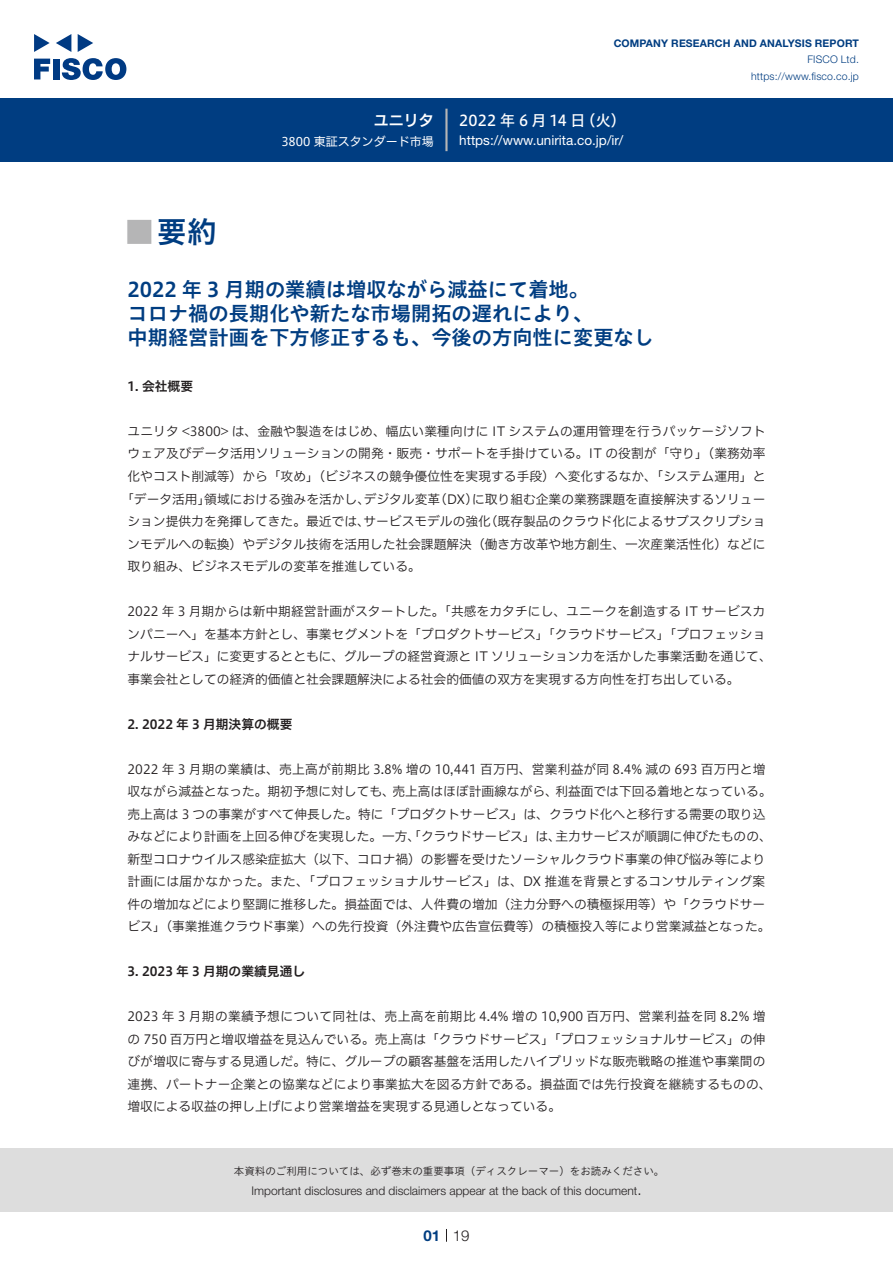
<style>
.page{position:relative;width:893px;height:1263px;background:#fff}
.page>*{position:absolute;margin:0;border:0;box-sizing:border-box;transform-origin:0 0}
.t1{font:30px "Hiragino UD Sans Std N W6";color:#003d81}
.t2{font:24px "Hiragino UD Sans Std N W6";color:#b5b5b6}
.t3{font:20.25px/24px "Hiragino UD Sans Std W6";color:#003d81}
.t4{font:15px "Hiragino UD Sans F Std N W5";letter-spacing:.005em;color:#fff}
.t5{font:15px "Hiragino UD Sans F Std N W6";color:#fff}
.t6{font:300 15px "Helvetica Neue LT Std";color:#231f20}
.t7{font:700 15px "Helvetica Neue LT Std";color:#003d81}
.t8{font:13.5px "Helvetica Neue LT Std";color:#fff}
.t9{font:12.75px/22.5px "Hiragino UD Sans F Std N W3";color:#231f20}
.t10{font:12.75px "Hiragino UD Sans F Std N W6";color:#231f20}
.t11{font:300 12px "Helvetica Neue LT Std";color:#231f20}
.t12{font:12px "Hiragino UD Sans F Std N W4";color:#fff}
.t13{font:10.5px "Hiragino UD Sans Std W3";color:#231f20}
.t14{font:700 10.5px "Helvetica Neue LT Std";letter-spacing:.015em;color:#003d81}
.t15{font:300 10.5px/16.5px "Helvetica Neue LT Std";letter-spacing:.015em;color:#003d81;text-align:right}
</style>
<div class="page">
<div style="left:0;top:1148px;width:893px;height:64px;background:#ddd"></div>
<svg style="left:34px;top:59px;width:16px;height:20px"></svg>
<div style="left:53px;top:59px;width:6px;height:20px;background:#003a83"></div>
<svg style="left:62px;top:58px;width:64px;height:22px"></svg>
<svg style="left:34px;top:34px;width:16px;height:18px"></svg>
<svg style="left:78px;top:34px;width:15px;height:18px"></svg>
<svg style="left:56px;top:34px;width:15px;height:18px"></svg>
<div style="left:0;top:98px;width:893px;height:64px;background:#003d81"></div>
<hr style="left:445px;top:109px;width:3px;height:42px;background:#b5b5b6">
<svg style="left:446px;top:1229px;width:1px;height:13px"></svg>
<p class="t5" style="left:374px;top:109px;width:62px">ユニリタ</p>
<p class="t12" style="left:281px;top:132px;width:154px">3800 東証スタンダード市場</p>
<p class="t14" style="left:614px;top:37px;width:247px">COMPANY RESEARCH AND ANALYSIS REPORT</p>
<p class="t15" style="left:751px;top:51px;width:109px">FISCO Ltd. https://www.fisco.co j p.</p>
<p class="t4" style="left:581px;top:109px;width:47px">（火(</p>
<p class="t4" style="left:459px;top:109px;width:128px">2022 年 6 月 14 日</p>
<p class="t8" style="left:459px;top:132px;width:166px">https://www.unirita. c o j p. /i r/</p>
<h1 class="t1" style="left:157px;top:209px;width:61px">要約</h1>
<h2 class="t2" style="left:128px;top:213px;width:25px">█</h2>
<h3 class="t3" style="left:128px;top:276px;width:528px">2022 年 3 月期の業績は増収ながら減益にて着地。<br>コロナ禍の長期化や新たな市場開拓の遅れにより、<br>中期経営計画を下方修正するも、今後の方向性に変更なし</h3>
<p class="t10" style="left:128px;top:376px;width:67px">1. 会社概要</p>
<p class="t9" style="left:128px;top:419px;width:639px;text-align:right">ユニリタ &lt;3800&gt; は、金融や製造をはじめ、幅広い業種向けに IT システムの運用管理を行うパッケージソフトウェア及びデータ活用ソリューションの開発・販売・サポートを手掛けている。IT の役割が「守り」（業務効率化やコスト削減等）から「攻め」（ビジネスの競争優位性を実現する手段）へ変化するなか、「システム運用」とに取り組む企業の業務課題を直接解決するソリュー</p>
<p class="t9" style="left:121px;top:487px;width:91px">「データ活用」</p>
<p class="t9" style="left:364px;top:487px;width:78px">デジタル変革</p>
<p class="t9" style="left:434px;top:487px;width:46px">（DX）</p>
<p class="t9" style="left:204px;top:487px;width:167px">領域における強みを活かし、</p>
<p class="t9" style="left:363px;top:509px;width:129px">サービスモデルの強化</p>
<p class="t9" style="left:485px;top:509px;width:282px">（既存製品のクラウド化によるサブスクリプショ</p>
<p class="t9" style="left:128px;top:509px;width:639px">ション提供力を発揮してきた。最近では、<br>ンモデルへの転換）やデジタル技術を活用した社会課題解決（働き方改革や地方創生、一次産業活性化）などに取り組み、ビジネスモデルの変革を推進している。</p>
<p class="t9" style="left:128px;top:599px;width:646px">2022 年 3 月期からは新中期経営計画がスタートした。「共感をカタチにし、ユニークを創造する IT サービスカンパニーへ」を基本方針とし、事業セグメントを「プロダクトサービス」「クラウドサービス」「プロフェッショナルサービス」に変更するとともに、グループの経営資源と IT ソリューション力を活かした事業活動を通じて、事業会社としての経済的価値と社会課題解決による社会的価値の双方を実現する方向性を打ち出している。</p>
<p class="t10" style="left:128px;top:714px;width:166px">2. 2022 年 3 月期決算の概要</p>
<p class="t9" style="left:555px;top:757px;width:218px;text-indent:-428px">2022 年 3 月期の業績は、売上高が前期比 3.8% 増の 10,441 百万円、営業利益が同 8.4% 減の 693 百万円と増利益面では下回る着地となっている。</p>
<p class="t9" style="left:128px;top:779px;width:269px">収ながら減益となった。期初予想に対しても、</p>
<p class="t9" style="left:128px;top:802px;width:639px">売上高は 3 つの事業がすべて伸長した。特に「プロダクトサービス」は、クラウド化へと移行する需要の取り込</p>
<p class="t9" style="left:555px;top:824px;width:218px">主力サービスが順調に伸びたものの、</p>
<p class="t9" style="left:392px;top:779px;width:167px">売上高はほぼ計画線ながら、</p>
<p class="t9" style="left:128px;top:824px;width:644px">みなどにより計画を上回る伸びを実現した。一方、「クラウドサービス」は、<br>新型コロナウイルス感染症拡大（以下、コロナ禍）の影響を受けたソーシャルクラウド事業の伸び悩み等により計画には届かなかった。また、「プロフェッショナルサービス」は、DX 推進を背景とするコンサルティング案件の増加などにより堅調に推移した。損益面では、人件費の増加（注力分野への積極採用等）や「クラウドサービス」（事業推進クラウド事業）への先行投資（外注費や広告宣伝費等）の積極投入等により営業減益となった。</p>
<p class="t10" style="left:128px;top:961px;width:179px">3. 2023 年 3 月期の業績見通し</p>
<p class="t9" style="left:128px;top:1004px;width:645px">2023 年 3 月期の業績予想について同社は、売上高を前期比 4.4% 増の 10,900 百万円、営業利益を同 8.2% 増の 750 百万円と増収増益を見込んでいる。売上高は「クラウドサービス」「プロフェッショナルサービス」の伸びが増収に寄与する見通しだ。特に、グループの顧客基盤を活用したハイブリッドな販売戦略の推進や事業間の連携、パートナー企業との協業などにより事業拡大を図る方針である。損益面では先行投資を継続するものの、増収による収益の押し上げにより営業増益を実現する見通しとなっている。</p>
<p class="t13" style="left:234px;top:1163px;width:432px">本資料のご利用については、必ず巻末の重要事項（ディスクレーマー）をお読みください。</p>
<p class="t6" style="left:637px;top:1180px;width:6px">.</p>
<p class="t11" style="left:251px;top:1183px;width:387px">Important disclosures and disclaimers appear at the back of this document</p>
<p class="t7" style="left:423px;top:1226px;width:18px">01</p>
<p class="t6" style="left:453px;top:1226px;width:18px">19</p>
</div>
